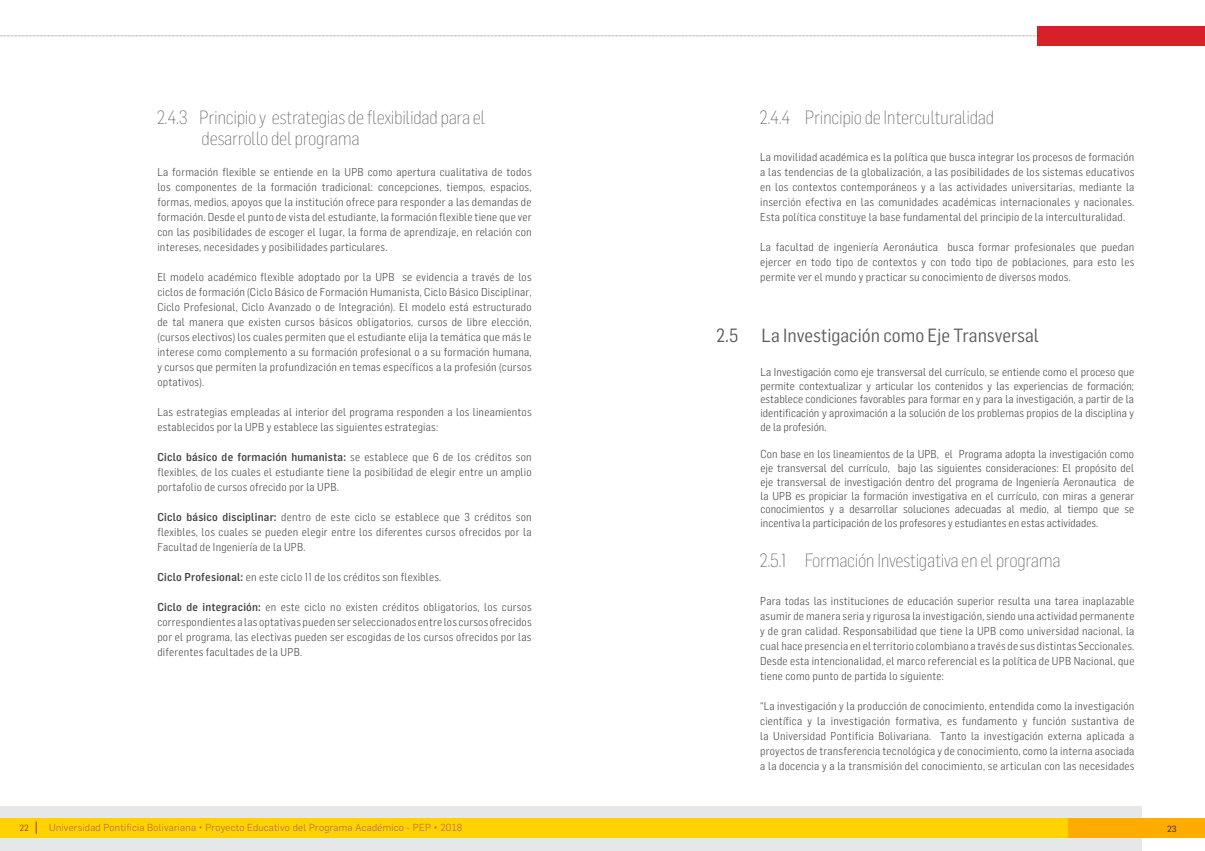
<style>
.page{position:relative;width:1205px;height:851px;background:#fff}
.page>*{position:absolute;margin:0;border:0;box-sizing:border-box;transform-origin:0 0}
.t1{font:200 18.75px/21.2px "Flama Semicondensed";letter-spacing:-.02em;color:#58595b}
.t2{font:18.75px "Flama Semicondensed";color:#58595b}
.t3{font:300 11.25px/15px "Flama Semicondensed";letter-spacing:.02em;color:#414042;text-align:justify}
.t4{font:300 10px "Flama";letter-spacing:.02em;color:#ab6e3f}
.t5{font:8.75px "Flama";color:#904a0b}
.t6{font:8.75px "Flama";color:#292829}
.s1{font-weight:500}
</style>
<div class="page">
<svg style="left:0;top:36px;width:1037px;height:1px"></svg>
<div style="left:1037px;top:26px;width:168px;height:20px;background:#d72027"></div>
<div style="left:0;top:806px;width:1142px;height:44px;background:#e6e7e8"></div>
<div style="left:0;top:818px;width:1205px;height:19px;background:#ffd200"></div>
<div style="left:1068px;top:818px;width:137px;height:19px;background:#ffac00"></div>
<svg style="left:36px;top:821px;width:1px;height:12px"></svg>
<h1 class="t1" style="left:201px;top:106px;width:285px;text-indent:-44px">2.4.3 Principio y estrategias de flexibilidad para el desarrollo del programa</h1>
<p class="t3" style="left:157px;top:163px;width:376px">La formación flexible se entiende en la UPB como apertura cualitativa de todos los componentes de la formación tradicional: concepciones, tiempos, espacios, formas, medios, apoyos que la institución ofrece para responder a las demandas de formación. Desde el punto de vista del estudiante, la formación flexible tiene que ver con las posibilidades de escoger el lugar, la forma de aprendizaje, en relación con intereses, necesidades y posibilidades particulares.</p>
<p class="t3" style="left:157px;top:268px;width:376px">El modelo académico flexible adoptado por la UPB se evidencia a través de los ciclos de formación (Ciclo Básico de Formación Humanista, Ciclo Básico Disciplinar, Ciclo Profesional, Ciclo Avanzado o de Integración). El modelo está estructurado de tal manera que existen cursos básicos obligatorios, cursos de libre elección, (cursos electivos) los cuales permiten que el estudiante elija la temática que más le interese como complemento a su formación profesional o a su formación humana, y cursos que permiten la profundización en temas específicos a la profesión (cursos optativos).</p>
<p class="t3" style="left:157px;top:403px;width:376px">Las estrategias empleadas al interior del programa responden a los lineamientos establecidos por la UPB y establece las siguientes estrategias:</p>
<p class="t3" style="left:157px;top:448px;width:376px"><span class="s1">Ciclo básico de formación humanista:</span> se establece que 6 de los créditos son flexibles, de los cuales el estudiante tiene la posibilidad de elegir entre un amplio portafolio de cursos ofrecido por la UPB.</p>
<p class="t3" style="left:157px;top:508px;width:376px"><span class="s1">Ciclo básico disciplinar:</span> dentro de este ciclo se establece que 3 créditos son flexibles, los cuales se pueden elegir entre los diferentes cursos ofrecidos por la Facultad de Ingeniería de la UPB.</p>
<p class="t3" style="left:157px;top:568px;width:285px"><span class="s1">Ciclo Profesional:</span> en este ciclo 11 de los créditos son flexibles.</p>
<p class="t3" style="left:157px;top:598px;width:376px"><span class="s1">Ciclo de integración:</span> en este ciclo no existen créditos obligatorios, los cursos correspondientes a las optativas pueden ser seleccionados entre los cursos ofrecidos por el programa, las electivas pueden ser escogidas de los cursos ofrecidos por las diferentes facultades de la UPB.</p>
<h1 class="t1" style="left:760px;top:106px;width:236px">2.4.4 Principio de Interculturalidad</h1>
<p class="t3" style="left:760px;top:149px;width:376px">La movilidad académica es la política que busca integrar los procesos de formación a las tendencias de la globalización, a las posibilidades de los sistemas educativos en los contextos contemporáneos y a las actividades universitarias, mediante la inserción efectiva en las comunidades académicas internacionales y nacionales.<br>Esta política constituye la base fundamental del principio de la interculturalidad.</p>
<p class="t3" style="left:760px;top:239px;width:376px">La facultad de ingeniería Aeronáutica busca formar profesionales que puedan ejercer en todo tipo de contextos y con todo tipo de poblaciones, para esto les permite ver el mundo y practicar su conocimiento de diversos modos.</p>
<h1 class="t2" style="left:716px;top:323px;width:324px">2.5 La Investigación como Eje Transversal</h1>
<p class="t3" style="left:760px;top:364px;width:375px;line-height:13.8px">La Investigación como eje transversal del currículo, se entiende como el proceso que permite contextualizar y articular los contenidos y las experiencias de formación; establece condiciones favorables para formar en y para la investigación, a partir de la identificación y aproximación a la solución de los problemas propios de la disciplina y de la profesión.</p>
<p class="t3" style="left:760px;top:447px;width:375px;line-height:13.8px">Con base en los lineamientos de la UPB, el Programa adopta la investigación como eje transversal del currículo, bajo las siguientes consideraciones: El propósito del eje transversal de investigación dentro del programa de Ingeniería Aeronautica de la UPB es propiciar la formación investigativa en el currículo, con miras a generar conocimientos y a desarrollar soluciones adecuadas al medio, al tiempo que se incentiva la participación de los profesores y estudiantes en estas actividades.</p>
<h1 class="t1" style="left:760px;top:549px;width:302px">2.5.1 Formación Investigativa en el programa</h1>
<p class="t3" style="left:760px;top:592px;width:376px">Para todas las instituciones de educación superior resulta una tarea inaplazable asumir de manera seria y rigurosa la investigación, siendo una actividad permanente y de gran calidad. Responsabilidad que tiene la UPB como universidad nacional, la cual hace presencia en el territorio colombiano a través de sus distintas Seccionales.<br>Desde esta intencionalidad, el marco referencial es la política de UPB Nacional, que tiene como punto de partida lo siguiente:</p>
<p class="t3" style="left:760px;top:697px;width:376px">“La investigación y la producción de conocimiento, entendida como la investigación científica y la investigación formativa, es fundamento y función sustantiva de la Universidad Pontificia Bolivariana. Tanto la investigación externa aplicada a proyectos de transferencia tecnológica y de conocimiento, como la interna asociada a la docencia y a la transmisión del conocimiento, se articulan con las necesidades</p>
<p class="t5" style="left:19px;top:822px;width:11px">22</p>
<p class="t4" style="left:49px;top:820px;width:414px">Universidad Pontificia Bolivariana Proyecto Educativo del Programa Académico - PEP 2018</p>
<p class="t6" style="left:1167px;top:822px;width:11px">23</p>
</div>
